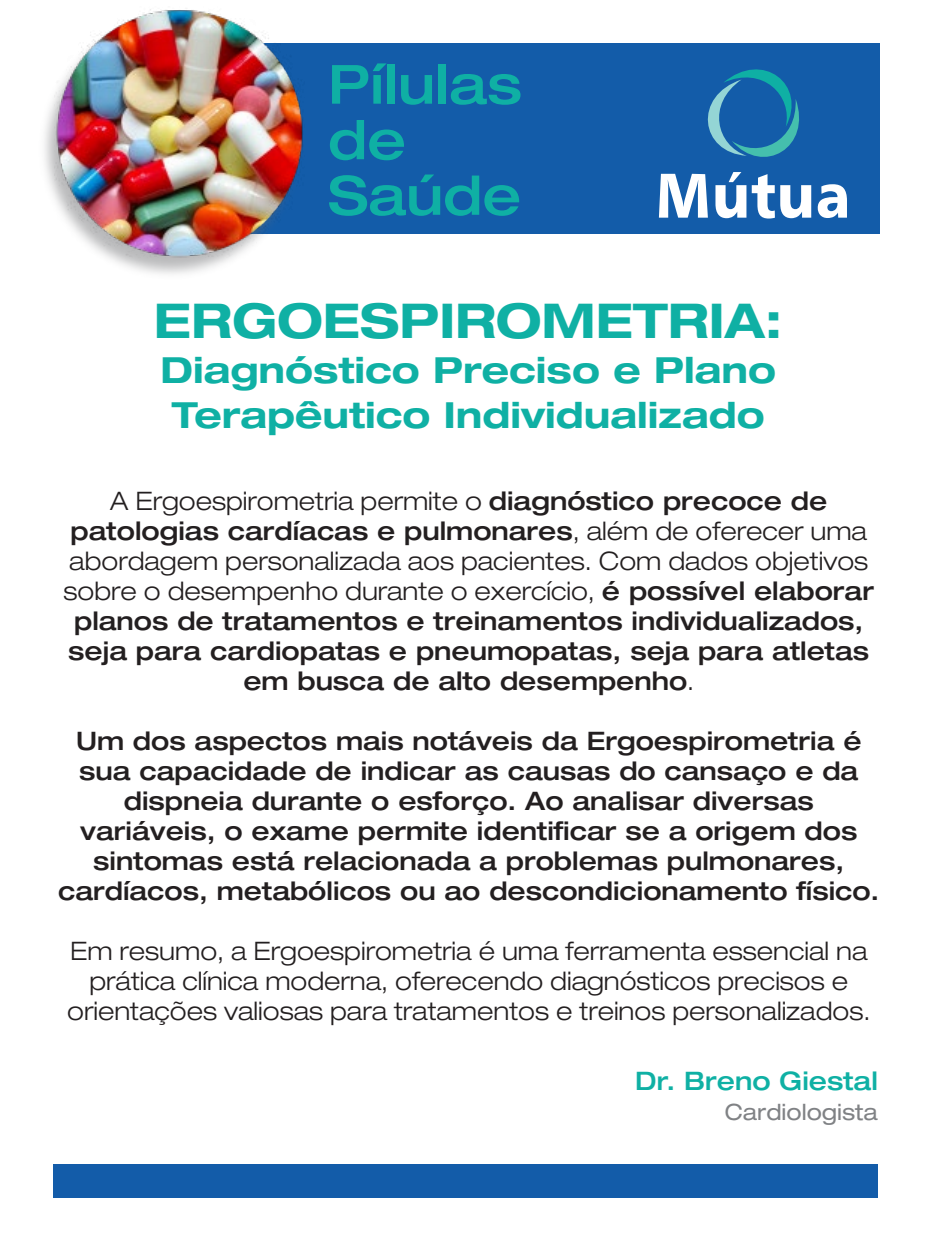
<style>
.page{position:relative;width:935px;height:1241px;background:#fff}
.page>*{position:absolute;margin:0;border:0;box-sizing:border-box;transform-origin:0 0}
.t1{font:500 expanded 54px/55.5px "Helvetica Neue LT Std";color:#0fb0a4}
.t2{font:700 expanded 48px "Helvetica Neue LT Std";color:#0fb0a4}
.t3{font:700 expanded 36px/45px "Helvetica Neue LT Std";color:#0fb0a4;text-align:center}
.t4{font:500 expanded 25.5px/30px "Helvetica Neue LT Std";color:#231f20;text-align:center}
.t5{font:300 expanded 25.5px/30px "Helvetica Neue LT Std";color:#231f20;text-align:center}
.t6{font:500 expanded 25.5px "Helvetica Neue LT Std";color:#0fb0a4}
.t7{font:expanded 22.5px "Helvetica Neue LT Std";color:#808285}
.s1{font-weight:300}
</style>
<div class="page">
<div style="left:160px;top:43px;width:719px;height:190px;background:#135ca9"></div>
<img style="left:44px;top:100px;width:301px;height:174px">
<div style="left:53px;top:1163px;width:824px;height:34px;background:#135ca9"></div>
<svg style="left:658px;top:69px;width:188px;height:149px"></svg>
<img style="left:54px;top:9px;width:257px;height:259px">
<h1 class="t1" style="left:328px;top:55px;width:195px">Pílulas de<br>Saúde</h1>
<h2 class="t2" style="left:154px;top:291px;width:630px">ERGOESPIROMETRIA:</h2>
<h3 class="t3" style="left:160px;top:347px;width:617px">Diagnóstico Preciso e Plano<br>Terapêutico Individualizado</h3>
<p class="t4" style="left:63px;top:485px;width:811px"><span class="s1">A Ergoespirometria permite o</span> diagnóstico precoce de patologias cardíacas e pulmonares<span class="s1">, além de oferecer uma abordagem personalizada aos pacientes. Com dados objetivos sobre o desempenho durante o exercício,</span> é possível elaborar planos de tratamentos e treinamentos individualizados, seja para cardiopatas e pneumopatas, seja para atletas em busca de alto desempenho<span class="s1">.</span></p>
<p class="t4" style="left:58px;top:725px;width:822px">Um dos aspectos mais notáveis da Ergoespirometria é sua capacidade de indicar as causas do cansaço e da dispneia durante o esforço. Ao analisar diversas variáveis, o exame permite identificar se a origem dos sintomas está relacionada a problemas pulmonares, cardíacos, metabólicos ou ao descondicionamento físico.</p>
<p class="t5" style="left:67px;top:935px;width:804px">Em resumo, a Ergoespirometria é uma ferramenta essencial na prática clínica moderna, oferecendo diagnósticos precisos e orientações valiosas para tratamentos e treinos personalizados.</p>
<p class="t6" style="left:635px;top:1065px;width:244px">Dr. Breno Giestal</p>
<p class="t7" style="left:724px;top:1098px;width:155px">Cardiologista</p>
</div>
